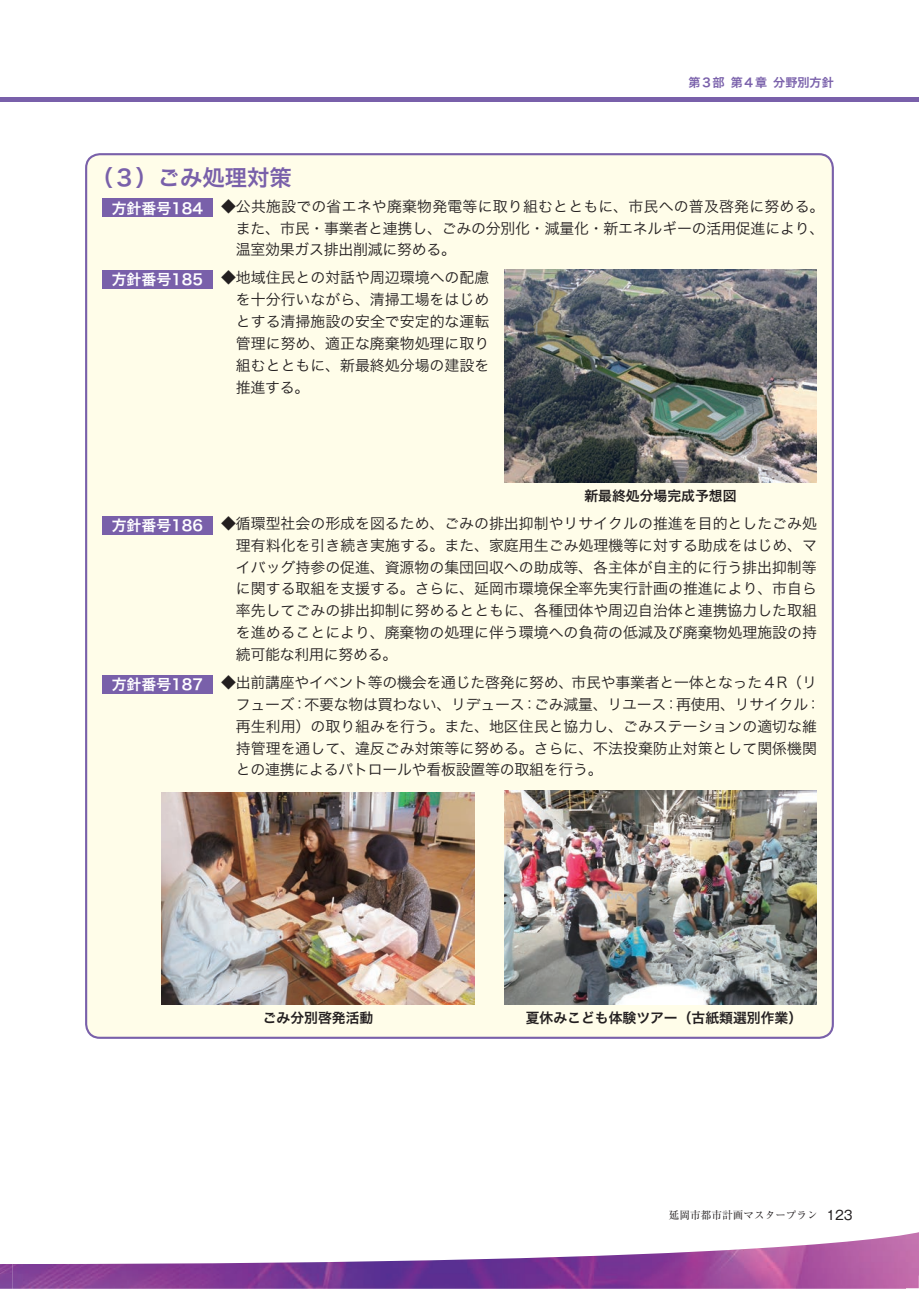
<style>
.page{position:relative;width:919px;height:1289px;background:#fff}
.page>*{position:absolute;margin:0;border:0;box-sizing:border-box;transform-origin:0 0}
.t1{font:22.35px "Hira Kaku Pro W6";color:#7960aa}
.t2{font:14.85px/21.9px "Hira Kaku Pro W3";letter-spacing:-.01em;color:#231f20;text-align:justify}
.t3{font:14.85px "Hira Kaku Pro W6";color:#fff}
.t4{font:13.8px "Hira Kaku Pro W6";color:#231f20}
.t5{font:12.15px "Hira Kaku Pro W6";color:#7960aa}
.t6{font:10.65px "Ryumin Pro";color:#231f20}
.s1{font-family:"Gothic MB101 Pro";font-size:12.75px}
</style>
<div class="page">
<img style="left:0;top:1264px;width:13px;height:24px">
<img style="left:13px;top:1232px;width:905px;height:56px">
<svg style="left:906px;top:1275px;width:13px;height:14px"></svg>
<hr style="left:0;top:98px;width:13px;height:4px;background:#7960aa">
<hr style="left:13px;top:98px;width:905px;height:4px;background:#7960aa">
<div style="left:86px;top:154px;width:746px;height:883px;background:#fffde9;border-radius:14px"></div>
<div style="left:102px;top:198px;width:111px;height:19px;background:#7960aa"></div>
<div style="left:102px;top:270px;width:111px;height:19px;background:#7960aa"></div>
<div style="left:102px;top:515px;width:111px;height:19px;background:#7960aa"></div>
<img style="left:504px;top:270px;width:312px;height:212px">
<div style="left:102px;top:674px;width:111px;height:19px;background:#7960aa"></div>
<img style="left:162px;top:792px;width:312px;height:212px">
<img style="left:504px;top:790px;width:312px;height:214px">
<p class="t5" style="left:688px;top:72px;width:147px">第３部 第４章 分野別方針</p>
<h1 class="t1" style="left:91px;top:158px;width:202px">（３）ごみ処理対策</h1>
<p class="t2" style="left:236px;top:194px;width:590px;text-indent:-15px">◆ 公共施設での省エネや廃棄物発電等に取り組むとともに、市民への普及啓発に努める。また、市民・事業者と連携し、ごみの分別化・減量化・新エネルギーの活用促進により、温室効果ガス排出削減に努める。</p>
<p class="t3" style="left:112px;top:194px;width:93px">方針番号184</p>
<p class="t3" style="left:112px;top:266px;width:93px">方針番号185</p>
<p class="t2" style="left:236px;top:265px;width:255px;text-indent:-15px">◆ 地域住民との対話や周辺環境への配慮を十分行いながら、清掃工場をはじめとする清掃施設の安全で安定的な運転管理に努め、適正な廃棄物処理に取り組むとともに、新最終処分場の建設を推進する。</p>
<p class="t3" style="left:112px;top:511px;width:93px">方針番号186</p>
<p class="t3" style="left:112px;top:670px;width:93px">方針番号187</p>
<p class="t4" style="left:584px;top:483px;width:154px">新最終処分場完成予想図</p>
<p class="t2" style="left:236px;top:511px;width:582px;text-indent:-15px">◆ 循環型社会の形成を図るため、ごみの排出抑制やリサイクルの推進を目的としたごみ処理有料化を引き続き実施する。また、家庭用生ごみ処理機等に対する助成をはじめ、マイバッグ持参の促進、資源物の集団回収への助成等、各主体が自主的に行う排出抑制等に関する取組を支援する。さらに、延岡市環境保全率先実行計画の推進により、市自ら率先してごみの排出抑制に努めるとともに、各種団体や周辺自治体と連携協力した取組を進めることにより、廃棄物の処理に伴う環境への負荷の低減及び廃棄物処理施設の持続可能な利用に努める。</p>
<p class="t2" style="left:236px;top:670px;width:586px;text-align:left;text-indent:-15px">◆ 出前講座やイベント等の機会を通じた啓発に努め、市民や事業者と一体となった４R（リフューズ：不要な物は買わない、リデュース：ごみ減量、リユース：再使用、リサイクル：再生利用）の取り組みを行う。また、地区住民と協力し、ごみステーションの適切な維持管理を通して、違反ごみ対策等に努める。さらに、不法投棄防止対策として関係機関との連携によるパトロールや看板設置等の取組を行う。</p>
<p class="t4" style="left:263px;top:1005px;width:112px">ごみ分別啓発活動</p>
<p class="t4" style="left:525px;top:1005px;width:278px">夏休みこども体験ツアー（古紙類選別作業）</p>
<p class="t6" style="left:669px;top:1206px;width:185px">延岡市都市計画マスタープラン <span class="s1">123</span></p>
</div>
